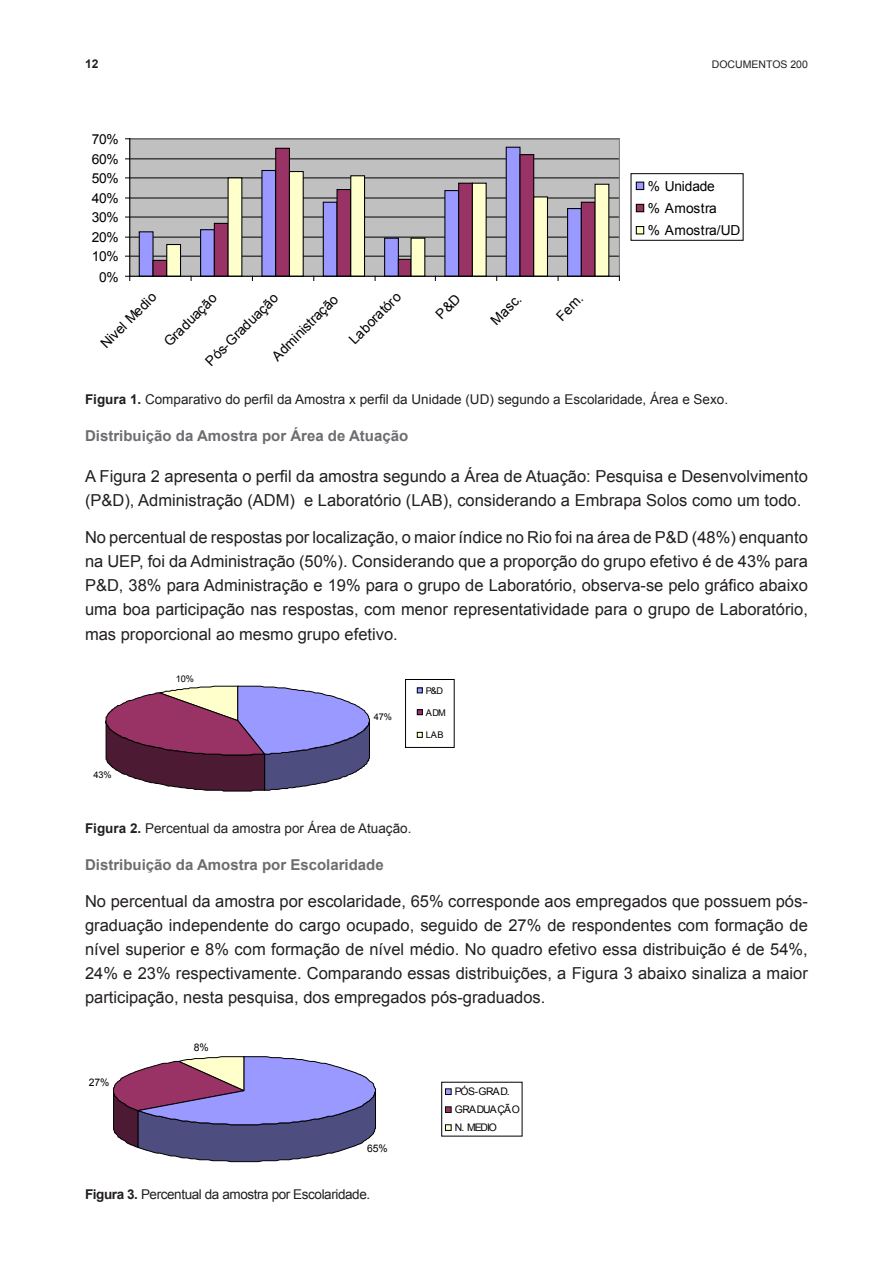
<style>
.page{position:relative;width:893px;height:1263px;background:#fff}
.page>*{position:absolute;margin:0;border:0;box-sizing:border-box;transform-origin:0 0}
.t1{font:16.5px/24.2px "Arial";color:#231f20;text-align:justify}
.t2{font:700 15px "Arial";color:#6c6d70}
.t3{font:13.8px/22.2px "Arial";letter-spacing:-.02em;color:#000}
.t4{font:13.5px "Arial";color:#231f20}
.t5{font:13.5px "Arial";letter-spacing:-.03em;color:#231f20}
.t6{font:700 12.3px "Arial";letter-spacing:.005em;color:#000}
.t7{font:700 12px "Arial";color:#231f20}
.t8{font:10.5px "Arial";color:#231f20}
.t9{font:10.35px/18px "Arial";letter-spacing:-.085em;color:#000}
.t10{font:9.3px "Arial";letter-spacing:-.01em;color:#000}
.s1{font-weight:700}
</style>
<div class="page">
<svg style="left:125px;top:138px;width:619px;height:143px"></svg>
<svg style="left:105px;top:679px;width:350px;height:113px"></svg>
<svg style="left:113px;top:1056px;width:410px;height:107px"></svg>
<p class="t7" style="left:85px;top:56px;width:15px">12</p>
<p class="t8" style="left:712px;top:58px;width:98px">DOCUMENTOS 200</p>
<p class="t3" style="left:92px;top:128px;width:29px">70%</p>
<p class="t3" style="left:92px;top:148px;width:29px">60%</p>
<p class="t3" style="left:92px;top:167px;width:29px">50%</p>
<p class="t3" style="left:92px;top:187px;width:29px">40%</p>
<p class="t3" style="left:92px;top:206px;width:29px">30%</p>
<p class="t3" style="left:92px;top:227px;width:29px">20%</p>
<p class="t3" style="left:92px;top:246px;width:29px">10%</p>
<p class="t3" style="left:99px;top:266px;width:21px">0%</p>
<p class="t3" style="left:267px;top:351px;width:88px;rotate:-45deg">Administração</p>
<p class="t3" style="left:344px;top:334px;width:68px;rotate:-45deg">Laboratóro</p>
<p class="t3" style="left:485px;top:315px;width:38px;rotate:-45deg">Masc.</p>
<p class="t3" style="left:551px;top:310px;width:33px;rotate:-45deg">Fem.</p>
<p class="t3" style="left:95px;top:338px;width:74px;rotate:-45deg">Nivel Medio</p>
<p class="t3" style="left:159px;top:336px;width:69px;rotate:-45deg">Graduação</p>
<p class="t3" style="left:200px;top:356px;width:98px;rotate:-45deg">Pós-Graduação</p>
<p class="t3" style="left:648px;top:175px;width:94px">% Unidade<br>% Amostra<br>% Amostra/UD</p>
<p class="t4" style="left:85px;top:391px;width:645px"><span class="s1">Figura 1.</span> Comparativo do perfil da Amostra x perfil da Unidade (UD) segundo a Escolaridade, Área e Sexo.</p>
<p class="t2" style="left:85px;top:426px;width:325px">Distribuição da Amostra por Área de Atuação</p>
<p class="t1" style="left:85px;top:464px;width:724px">A Figura 2 apresenta o perfil da amostra segundo a Área de Atuação: Pesquisa e Desenvolvimento (P&amp;D), Administração (ADM) e Laboratório (LAB), considerando a Embrapa Solos como um todo.</p>
<p class="t1" style="left:85px;top:525px;width:724px">No percentual de respostas por localização, o maior índice no Rio foi na área de P&amp;D (48%) enquanto na UEP, foi da Administração (50%). Considerando que a proporção do grupo efetivo é de 43% para P&amp;D, 38% para Administração e 19% para o grupo de Laboratório, observa-se pelo gráfico abaixo uma boa participação nas respostas, com menor representatividade para o grupo de Laboratório, mas proporcional ao mesmo grupo efetivo.</p>
<p class="t10" style="left:93px;top:769px;width:20px">43%</p>
<p class="t10" style="left:176px;top:673px;width:20px">10%</p>
<p class="t10" style="left:374px;top:710px;width:20px">47%</p>
<p class="t10" style="left:426px;top:684px;width:19px">P&amp;D</p>
<p class="t10" style="left:426px;top:706px;width:22px">ADM</p>
<p class="t10" style="left:426px;top:729px;width:19px">LAB</p>
<p class="t4" style="left:85px;top:820px;width:328px"><span class="s1">Figura 2.</span> Percentual da amostra por Área de Atuação.</p>
<p class="t2" style="left:85px;top:855px;width:300px">Distribuição da Amostra por Escolaridade</p>
<p class="t1" style="left:85px;top:889px;width:724px">No percentual da amostra por escolaridade, 65% corresponde aos empregados que possuem pós&shy;graduação independente do cargo ocupado, seguido de 27% de respondentes com formação de nível superior e 8% com formação de nível médio. No quadro efetivo essa distribuição é de 54%, 24% e 23% respectivamente. Comparando essas distribuições, a Figura 3 abaixo sinaliza a maior participação, nesta pesquisa, dos empregados pós-graduados.</p>
<p class="t6" style="left:134px;top:946px;width:307px">Gráfico 3 - Percentual da amostra por Escolaridade</p>
<p class="t9" style="left:89px;top:1073px;width:22px">27%</p>
<p class="t9" style="left:194px;top:1038px;width:16px">8%</p>
<p class="t9" style="left:367px;top:1140px;width:22px">65%</p>
<p class="t5" style="left:85px;top:1185px;width:287px"><span class="s1">Figura 3.</span> Percentual da amostra por Escolaridade.</p>
<p class="t9" style="left:455px;top:1083px;width:66px">PÓS-GRAD.<br>GRADUAÇÃO<br>N. MEDIO</p>
</div>
